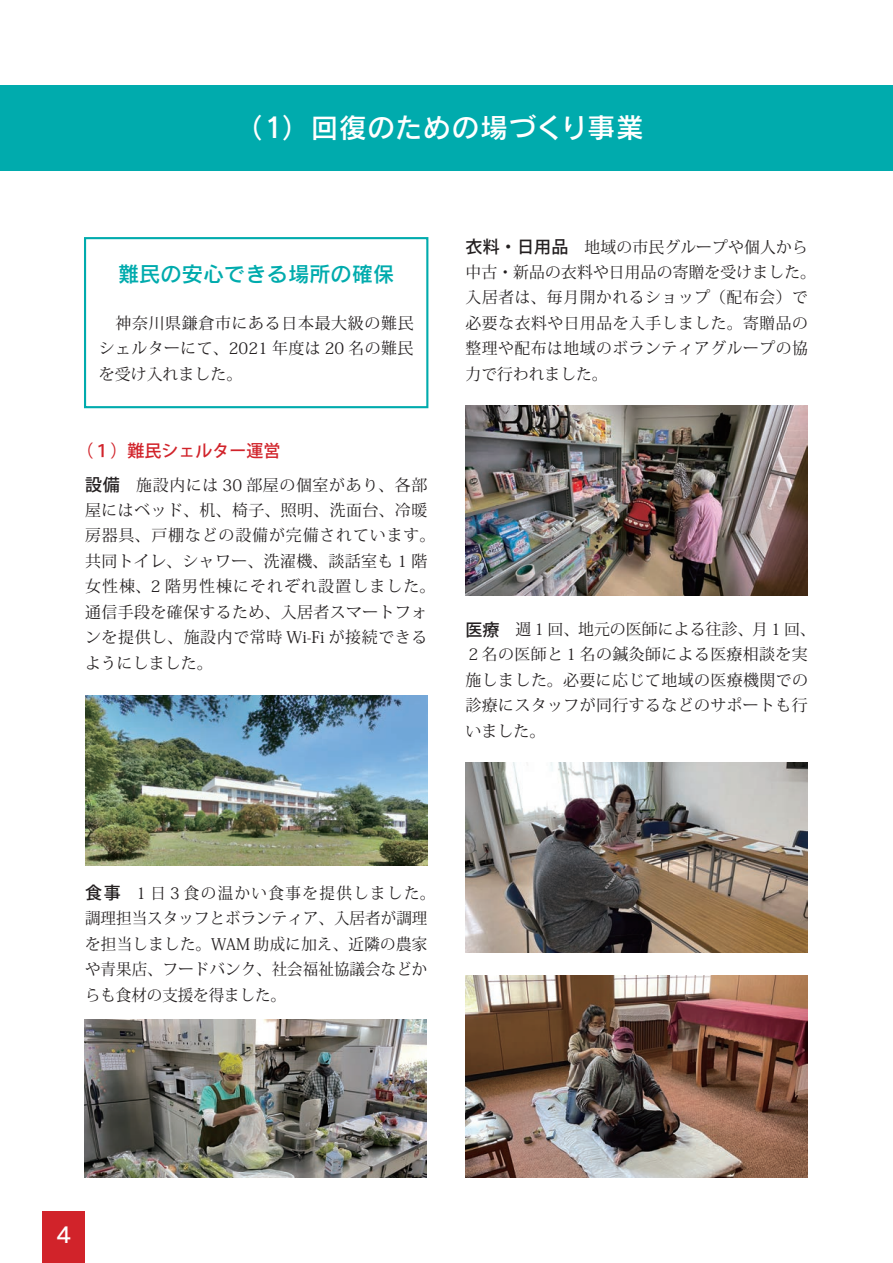
<style>
.page{position:relative;width:893px;height:1263px;background:#fff}
.page>*{position:absolute;margin:0;border:0;box-sizing:border-box;transform-origin:0 0}
.t1{font:27.6px "Rodin Pro N DB";letter-spacing:.02em;color:#fff}
.t2{font:21.3px "Rodin Pro N DB";color:#00abad}
.t3{font:21.3px "Rodin Pro N DB";color:#fff}
.t4{font:500 16.95px "Koz Go Pro";color:#d1232a}
.t5{font:15.9px/25.5px "Koz Min Pro";letter-spacing:.025em;color:#231f20}
.t6{font:15.9px/25.3px "Koz Min Pro";letter-spacing:.005em;color:#231f20}
.s1{font-family:"Koz Go Pro";font-weight:500;font-size:16.95px}
</style>
<div class="page">
<div style="left:43px;top:1212px;width:42px;height:51px;background:#d1232a"></div>
<div style="left:0;top:85px;width:893px;height:85px;background:#00abad"></div>
<img style="left:85px;top:1020px;width:342px;height:158px">
<img style="left:466px;top:405px;width:342px;height:190px">
<img style="left:466px;top:763px;width:342px;height:189px">
<img style="left:86px;top:695px;width:342px;height:170px">
<img style="left:466px;top:975px;width:342px;height:203px">
<div style="left:84px;top:237px;width:344px;height:171px;border:2px solid #00abad"></div>
<p class="t1" style="left:235px;top:109px;width:410px">（1）回復のための場づくり事業</p>
<p class="t2" style="left:118px;top:260px;width:278px">難民の安心できる場所の確保</p>
<p class="t5" style="left:99px;top:310px;width:316px;text-align:justify">　神奈川県鎌倉市にある日本最大級の難民シェルターにて、2021 年度は 20 名の難民を受け入れました。</p>
<p class="t4" style="left:77px;top:440px;width:206px">（１）難民シェルター運営</p>
<p class="t5" style="left:85px;top:472px;width:352px"><span class="s1">設備</span>　施設内には 30 部屋の個室があり、各部屋にはベッド、机、椅子、照明、洗面台、冷暖房器具、戸棚などの設備が完備されています。共同トイレ、シャワー、洗濯機、談話室も 1 階女性棟、2 階男性棟にそれぞれ設置しました。通信手段を確保するため、入居者スマートフォンを提供し、施設内で常時 Wi-Fi が接続できるようにしました。</p>
<p class="t5" style="left:466px;top:234px;width:352px"><span class="s1">衣料・日用品</span> 地域の市民グループや個人から中古・新品の衣料や日用品の寄贈を受けました。入居者は、毎月開かれるショップ（配布会）で必要な衣料や日用品を入手しました。寄贈品の整理や配布は地域のボランティアグループの協力で行われました。</p>
<p class="t5" style="left:466px;top:616px;width:352px"><span class="s1">医療</span>　週１回、地元の医師による往診、月１回、<br>２名の医師と１名の鍼灸師による医療相談を実施しました。必要に応じて地域の医療機関での診療にスタッフが同行するなどのサポートも行いました。</p>
<p class="t6" style="left:85px;top:880px;width:352px"><span class="s1">食事</span> 1 日 3 食の温かい食事を提供しました。調理担当スタッフとボランティア、入居者が調理を担当しました。WAM 助成に加え、近隣の農家や青果店、フードバンク、社会福祉協議会などからも食材の支援を得ました。</p>
<h2 class="t3" style="left:56px;top:1221px;width:16px">4</h2>
</div>
